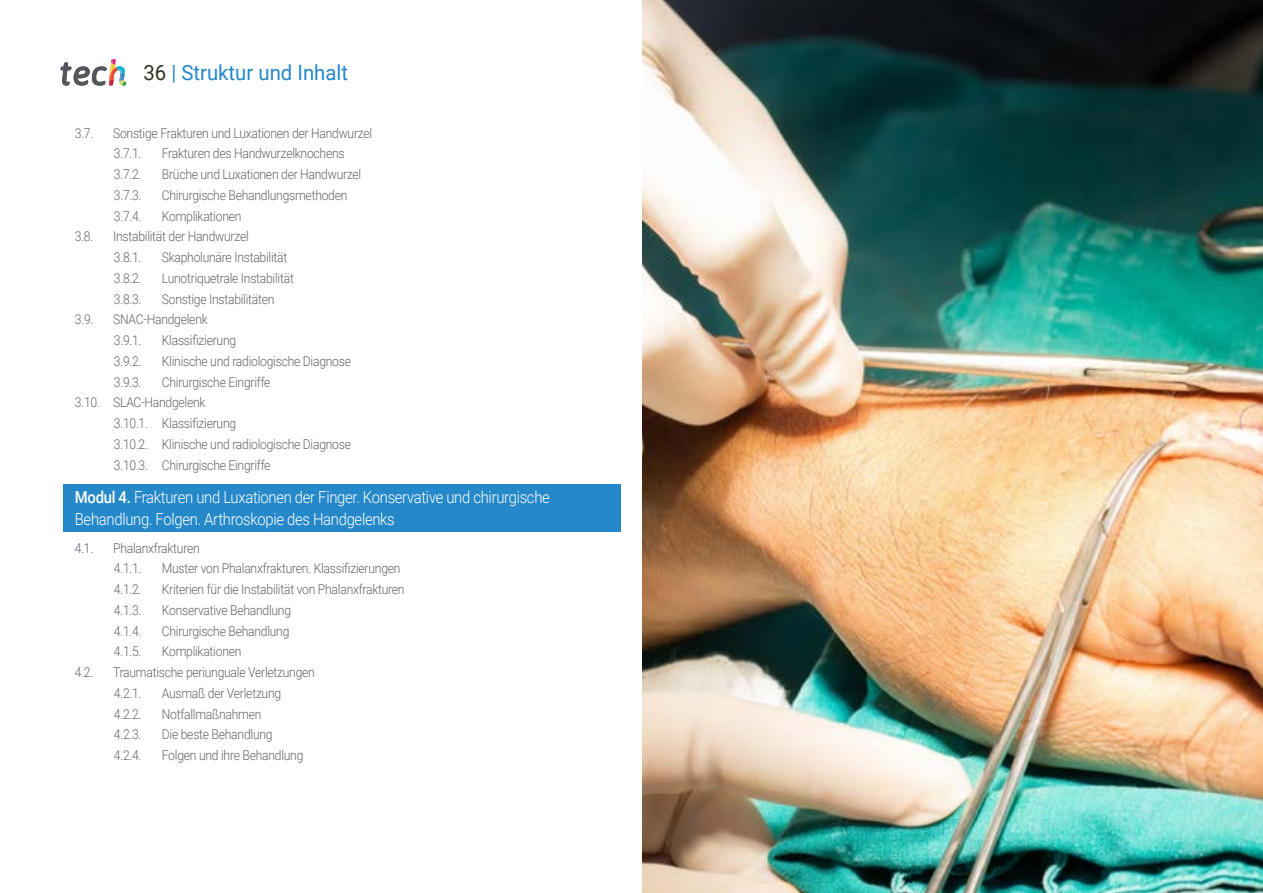
<style>
.page{position:relative;width:1263px;height:893px;background:#fff}
.page>*{position:absolute;margin:0;border:0;box-sizing:border-box;transform-origin:0 0}
.t1{font:21px "Roboto";color:#2488c9}
.t2{font:300 16.5px/22.5px "Roboto";letter-spacing:-.02em;color:#fff;scale:.9 1}
.t3{font:300 13.5px/20.7px "Roboto";letter-spacing:-.02em;color:#61646a;scale:.9 1}
.s1{color:#312e20}
.s2{font-weight:500}
</style>
<div class="page">
<div style="left:64px;top:484px;width:557px;height:48px;background:#2488c9"></div>
<img style="left:642px;top:0;width:621px;height:893px">
<svg style="left:61px;top:59px;width:65px;height:27px"></svg>
<h1 class="t1" style="left:144px;top:57px;width:206px"><span class="s1">36</span> | Struktur und Inhalt</h1>
<p class="t3" style="left:75px;top:122px;width:22px">3.7.</p>
<p class="t3" style="left:113px;top:122px;width:289px">Sonstige Frakturen und Luxationen der Handwurzel<br>3.7.1.</p>
<p class="t3" style="left:162px;top:143px;width:205px">Frakturen des Handwurzelknochens</p>
<p class="t3" style="left:114px;top:164px;width:32px">3.7.2.</p>
<p class="t3" style="left:162px;top:164px;width:223px">Brüche und Luxationen der Handwurzel</p>
<p class="t3" style="left:114px;top:184px;width:32px">3.7.3.</p>
<p class="t3" style="left:162px;top:184px;width:208px">Chirurgische Behandlungsmethoden</p>
<p class="t3" style="left:114px;top:205px;width:32px">3.7.4.</p>
<p class="t3" style="left:162px;top:205px;width:90px">Komplikationen</p>
<p class="t3" style="left:75px;top:226px;width:22px">3.8.</p>
<p class="t3" style="left:113px;top:226px;width:152px">Instabilität der Handwurzel<br>3.8.1.</p>
<p class="t3" style="left:162px;top:247px;width:141px">Skapholunäre Instabilität</p>
<p class="t3" style="left:114px;top:267px;width:32px">3.8.2.</p>
<p class="t3" style="left:162px;top:267px;width:148px">Lunotriquetrale Instabilität</p>
<p class="t3" style="left:114px;top:288px;width:32px">3.8.3.</p>
<p class="t3" style="left:162px;top:288px;width:127px">Sonstige Instabilitäten</p>
<p class="t3" style="left:75px;top:309px;width:22px">3.9.</p>
<p class="t3" style="left:113px;top:309px;width:107px">SNAC-Handgelenk<br>3.9.1.</p>
<p class="t3" style="left:162px;top:330px;width:84px">Klassifizierung</p>
<p class="t3" style="left:114px;top:350px;width:32px">3.9.2.</p>
<p class="t3" style="left:162px;top:350px;width:212px">Klinische und radiologische Diagnose</p>
<p class="t3" style="left:114px;top:371px;width:32px">3.9.3.</p>
<p class="t3" style="left:162px;top:371px;width:122px">Chirurgische Eingriffe</p>
<p class="t3" style="left:75px;top:392px;width:147px">3.10. SLAC-Handgelenk</p>
<p class="t3" style="left:114px;top:413px;width:137px">3.10.1. Klassifizierung</p>
<p class="t3" style="left:114px;top:433px;width:265px">3.10.2. Klinische und radiologische Diagnose</p>
<p class="t3" style="left:114px;top:454px;width:176px">3.10.3. Chirurgische Eingriffe</p>
<p class="t2" style="left:75px;top:485px;width:529px"><span class="s2">Modul 4.</span> Frakturen und Luxationen der Finger. Konservative und chirurgische<br>Behandlung. Folgen. Arthroskopie des Handgelenks</p>
<p class="t3" style="left:75px;top:537px;width:22px">4.1.</p>
<p class="t3" style="left:113px;top:537px;width:98px">Phalanxfrakturen<br>4.1.1.</p>
<p class="t3" style="left:162px;top:558px;width:267px">Muster von Phalanxfrakturen. Klassifizierungen</p>
<p class="t3" style="left:114px;top:578px;width:32px">4.1.2.</p>
<p class="t3" style="left:162px;top:578px;width:271px">Kriterien für die Instabilität von Phalanxfrakturen</p>
<p class="t3" style="left:114px;top:599px;width:32px">4.1.3.</p>
<p class="t3" style="left:162px;top:599px;width:145px">Konservative Behandlung</p>
<p class="t3" style="left:114px;top:620px;width:32px">4.1.4.</p>
<p class="t3" style="left:162px;top:620px;width:143px">Chirurgische Behandlung</p>
<p class="t3" style="left:114px;top:641px;width:32px">4.1.5.</p>
<p class="t3" style="left:162px;top:641px;width:90px">Komplikationen</p>
<p class="t3" style="left:75px;top:661px;width:22px">4.2.</p>
<p class="t3" style="left:113px;top:661px;width:226px">Traumatische periunguale Verletzungen<br>4.2.1.</p>
<p class="t3" style="left:162px;top:682px;width:134px">Ausmaß der Verletzung</p>
<p class="t3" style="left:114px;top:703px;width:32px">4.2.2.</p>
<p class="t3" style="left:162px;top:703px;width:112px">Notfallmaßnahmen</p>
<p class="t3" style="left:114px;top:724px;width:32px">4.2.3.</p>
<p class="t3" style="left:162px;top:724px;width:125px">Die beste Behandlung</p>
<p class="t3" style="left:114px;top:744px;width:32px">4.2.4.</p>
<p class="t3" style="left:162px;top:744px;width:159px">Folgen und ihre Behandlung</p>
</div>
